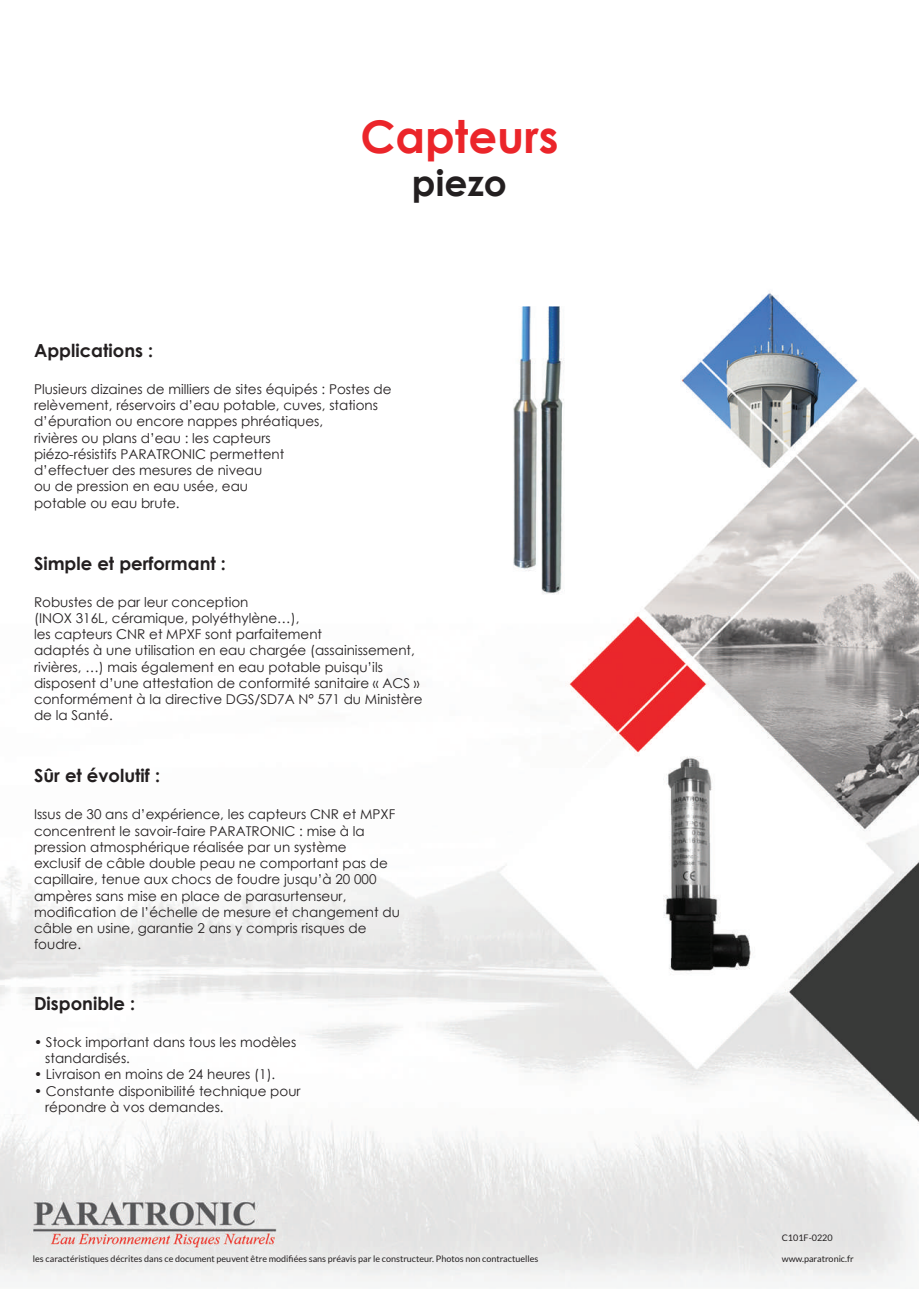
<style>
.page{position:relative;width:919px;height:1289px;background:#fff}
.page>*{position:absolute;margin:0;border:0;box-sizing:border-box;transform-origin:0 0}
.t1{font:700 45px "Century Gothic";color:#eb252a}
.t2{font:700 36px "Century Gothic";color:#231f20}
.t3{font:700 18px "Century Gothic";color:#231f20}
.t4{font:13.5px/16.2px "Century Gothic";color:#231f20}
.t5{font:9px "Lato";color:#231f20}
</style>
<div class="page">
<img style="left:0;top:291px;width:918px;height:996px">
<h3 class="t3" style="left:34px;top:337px;width:121px">Applications :</h3>
<h1 class="t1" style="left:360px;top:102px;width:199px">Capteurs</h1>
<h2 class="t2" style="left:412px;top:156px;width:97px">piezo</h2>
<p class="t4" style="left:34px;top:381px;width:359px">Plusieurs dizaines de milliers de sites équipés : Postes de relèvement, réservoirs d’eau potable, cuves, stations d’épuration ou encore nappes phréatiques,<br>rivières ou plans d’eau : les capteurs<br>piézo-résistifs PARATRONIC permettent<br>d’effectuer des mesures de niveau<br>ou de pression en eau usée, eau<br>potable ou eau brute.</p>
<h3 class="t3" style="left:34px;top:549px;width:193px">Simple et performant :</h3>
<p class="t4" style="left:34px;top:593px;width:390px">Robustes de par leur conception<br>(INOX 316L, céramique, polyéthylène…),<br>les capteurs CNR et MPXF sont parfaitement<br>adaptés à une utilisation en eau chargée (assainissement, rivières, …) mais également en eau potable puisqu’ils disposent d’une attestation de conformité sanitaire « ACS » conformément à la directive DGS/SD7A N° 571 du Ministère de la Santé.</p>
<h3 class="t3" style="left:34px;top:762px;width:128px">Sûr et évolutif :</h3>
<p class="t4" style="left:34px;top:806px;width:367px">Issus de 30 ans d’expérience, les capteurs CNR et MPXF concentrent le savoir-faire PARATRONIC : mise à la pression atmosphérique réalisée par un système<br>exclusif de câble double peau ne comportant pas de capillaire, tenue aux chocs de foudre jusqu’à 20 000 ampères sans mise en place de parasurtenseur, modification de l’échelle de mesure et changement du câble en usine, garantie 2 ans y compris risques de foudre.</p>
<h3 class="t3" style="left:34px;top:989px;width:103px">Disponible :</h3>
<p class="t4" style="left:45px;top:1033px;width:252px;text-indent:-11px">• Stock important dans tous les modèles standardisés.</p>
<p class="t4" style="left:34px;top:1066px;width:243px">• Livraison en moins de 24 heures (1).</p>
<p class="t4" style="left:45px;top:1082px;width:257px;text-indent:-11px">• Constante disponibilité technique pour répondre à vos demandes.</p>
<p class="t5" style="left:33px;top:1253px;width:507px">les caractéristiques décrites dans ce document peuvent être modifiées sans préavis par le constructeur. Photos non contractuelles</p>
<p class="t5" style="left:781px;top:1232px;width:52px">C101F-0220</p>
<p class="t5" style="left:781px;top:1253px;width:73px">www.paratronic.fr</p>
</div>
